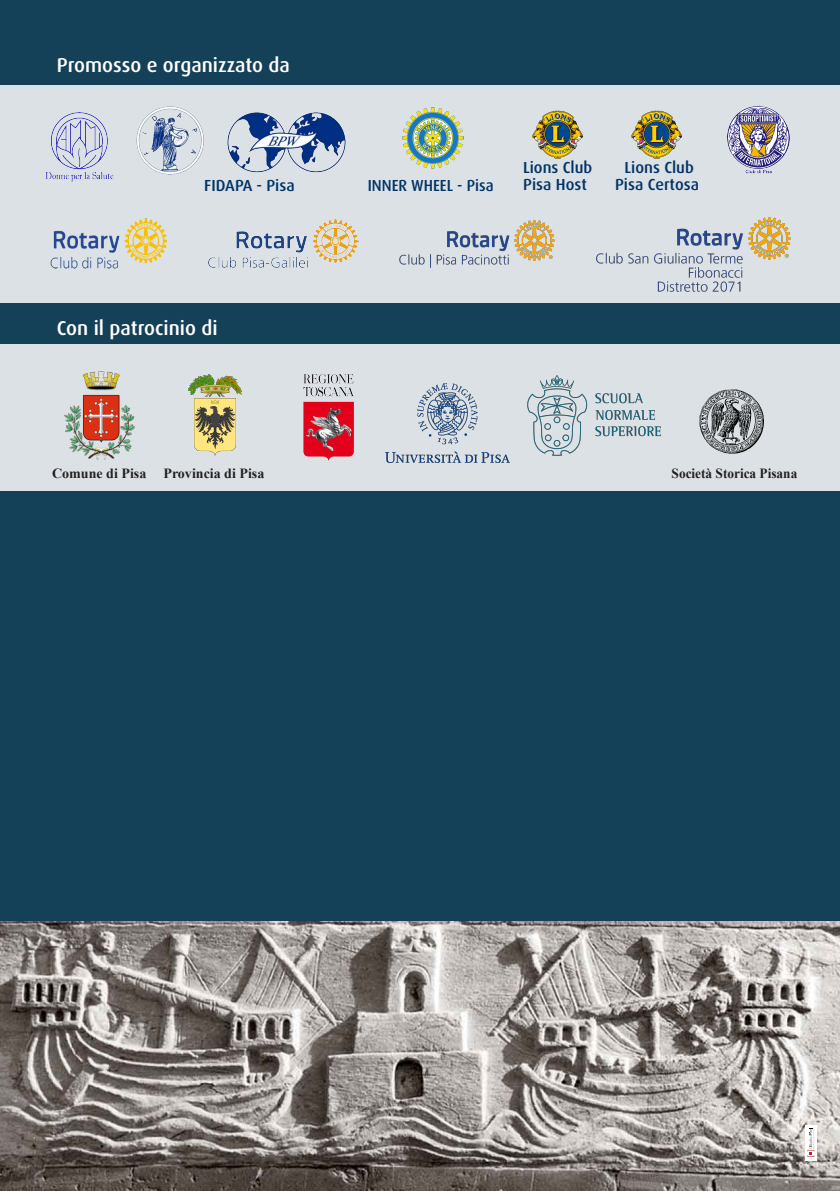
<style>
.page{position:relative;width:840px;height:1191px;background:#fff}
.page>*{position:absolute;margin:0;border:0;box-sizing:border-box;transform-origin:0 0}
.t1{font:500 20px "Dax Pro";color:#fff}
.t2{font:500 16px "Dax Pro";color:#003466}
.t3{font:500 16px "Dax Pro";color:#003466;scale:.95 1}
.t4{font:700 14px "Times New Roman";color:#231f20}
.t5{font:700 14px "Times New Roman";color:#231f20;scale:.95 1}
</style>
<div class="page">
<div style="left:0;top:0;width:839px;height:1191px;background:#154158"></div>
<div style="left:0;top:86px;width:839px;height:217px;background:#dbe1e5"></div>
<img style="left:532px;top:110px;width:52px;height:49px">
<img style="left:208px;top:219px;width:151px;height:49px">
<img style="left:399px;top:220px;width:156px;height:48px">
<img style="left:50px;top:218px;width:117px;height:51px">
<img style="left:727px;top:105px;width:63px;height:69px">
<img style="left:136px;top:106px;width:209px;height:68px">
<img style="left:631px;top:110px;width:52px;height:49px">
<img style="left:402px;top:107px;width:62px;height:62px">
<img style="left:596px;top:217px;width:195px;height:75px">
<div style="left:0;top:344px;width:839px;height:147px;background:#dbe1e5"></div>
<img style="left:385px;top:383px;width:124px;height:79px">
<img style="left:189px;top:375px;width:52px;height:80px">
<img style="left:303px;top:375px;width:51px;height:86px">
<img style="left:699px;top:389px;width:65px;height:65px">
<img style="left:64px;top:371px;width:71px;height:89px">
<img style="left:527px;top:375px;width:132px;height:80px">
<img style="left:0;top:921px;width:839px;height:270px">
<img style="left:46px;top:112px;width:68px;height:69px">
<div style="left:804px;top:1125px;width:12px;height:35px;background:#fff"></div>
<svg style="left:807px;top:1127px;width:7px;height:30px"></svg>
<p class="t1" style="left:57px;top:53px;width:235px">Promosso e organizzato da</p>
<p class="t2" style="left:522px;top:157px;width:71px">Lions Club</p>
<p class="t2" style="left:624px;top:157px;width:71px">Lions Club</p>
<p class="t2" style="left:204px;top:175px;width:92px">FIDAPA - Pisa</p>
<p class="t2" style="left:523px;top:174px;width:65px">Pisa Host</p>
<p class="t3" style="left:367px;top:175px;width:134px">INNER WHEEL - Pisa</p>
<p class="t2" style="left:614px;top:174px;width:85px">Pisa Certosa</p>
<p class="t1" style="left:57px;top:315px;width:162px">Con il patrocinio di</p>
<p class="t4" style="left:52px;top:463px;width:96px">Comune di Pisa</p>
<p class="t4" style="left:163px;top:463px;width:102px">Provincia di Pisa</p>
<p class="t5" style="left:671px;top:463px;width:134px">Società Storica Pisana</p>
</div>
